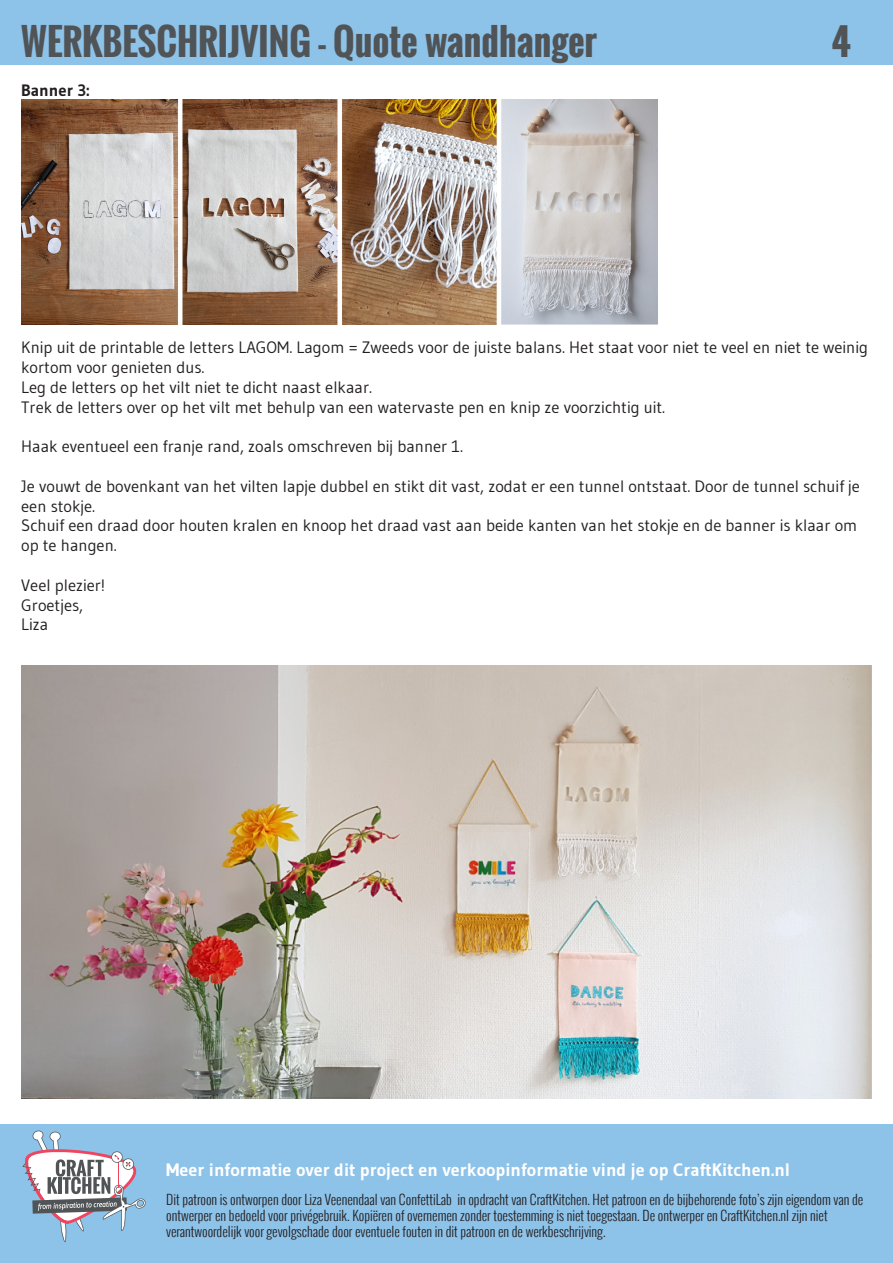
<style>
.page{position:relative;width:893px;height:1263px;background:#fff}
.page>*{position:absolute;margin:0;border:0;box-sizing:border-box;transform-origin:0 0}
.t1{font:700 36px "Oswald";color:#515456}
.t2{font:700 18px "Gudea";color:#fff}
.t3{font:16.5px/19.8px "Gudea";color:#231f20}
.t4{font:700 16.5px "Gudea";color:#231f20}
.t5{font:300 13.5px/16.2px "Oswald";color:#231f20}
</style>
<div class="page">
<div style="left:0;top:1125px;width:893px;height:138px;background:#8dc2e9"></div>
<div style="left:0;top:0;width:893px;height:64px;background:#8dc2e9"></div>
<svg style="left:22px;top:1130px;width:124px;height:112px"></svg>
<img style="left:21px;top:100px;width:636px;height:225px">
<img style="left:21px;top:665px;width:851px;height:433px">
<p class="t1" style="left:21px;top:14px;width:577px">WERKBESCHRIJVING - Quote wandhanger</p>
<p class="t1" style="left:831px;top:14px;width:21px">4</p>
<p class="t4" style="left:21px;top:80px;width:70px">Banner 3:</p>
<p class="t3" style="left:21px;top:337px;width:848px">Knip uit de printable de letters LAGOM. Lagom = Zweeds voor de juiste balans. Het staat voor niet te veel en niet te weinig kortom voor genieten dus.</p>
<p class="t3" style="left:21px;top:377px;width:352px">Leg de letters op het vilt niet te dicht naast elkaar.</p>
<p class="t3" style="left:21px;top:397px;width:646px">Trek de letters over op het vilt met behulp van een watervaste pen en knip ze voorzichtig uit.</p>
<p class="t3" style="left:21px;top:436px;width:443px">Haak eventueel een franje rand, zoals omschreven bij banner 1.</p>
<p class="t3" style="left:21px;top:476px;width:840px">Je vouwt de bovenkant van het vilten lapje dubbel en stikt dit vast, zodat er een tunnel ontstaat. Door de tunnel schuif je een stokje.</p>
<p class="t3" style="left:21px;top:515px;width:837px">Schuif een draad door houten kralen en knoop het draad vast aan beide kanten van het stokje en de banner is klaar om op te hangen.</p>
<p class="t3" style="left:21px;top:575px;width:86px">Veel plezier!</p>
<p class="t3" style="left:21px;top:595px;width:64px">Groetjes,</p>
<p class="t3" style="left:21px;top:614px;width:29px">Liza</p>
<p class="t2" style="left:166px;top:1159px;width:626px">Meer informatie over dit project en verkoopinformatie vind je op CraftKitchen.nl</p>
<p class="t5" style="left:166px;top:1191px;width:698px">Dit patroon is ontworpen door Liza Veenendaal van ConfettiLab in opdracht van CraftKitchen. Het patroon en de bijbehorende foto’s zijn eigendom van de ontwerper en bedoeld voor privégebruik. Kopiëren of overnemen zonder toestemming is niet toegestaan. De ontwerper en CraftKitchen.nl zijn niet</p>
<p class="t5" style="left:166px;top:1223px;width:441px">verantwoordelijk voor gevolgschade door eventuele fouten in dit patroon en de werkbeschrijving.</p>
</div>
